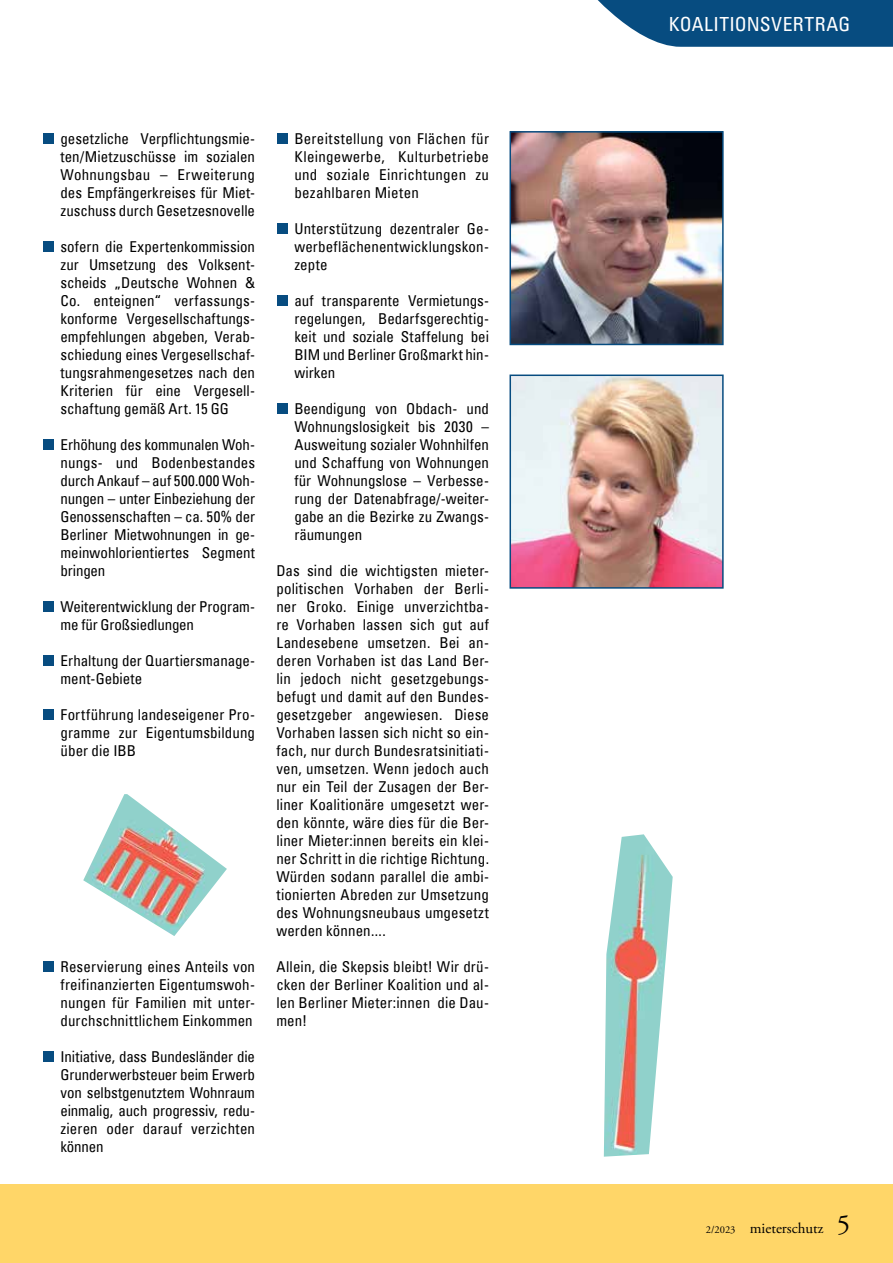
<style>
.page{position:relative;width:893px;height:1263px;background:#fff}
.page>*{position:absolute;margin:0;border:0;box-sizing:border-box;transform-origin:0 0}
.t1{font:condensed 19.5px "Univers";color:#fff}
.t2{font:condensed 15px/18px "Univers";letter-spacing:.005em;color:#000;text-align:justify}
.t3{font:condensed 15px/18px "Univers";letter-spacing:-.015em;color:#000}
.t4{font:15px "Adobe Garamond Pro";color:#000}
.s1{font-size:10.5px}
.s2{font-size:27px}
</style>
<div class="page">
<svg style="left:598px;top:0;width:295px;height:47px"></svg>
<div style="left:44px;top:133px;width:10px;height:11px;background:#074c80"></div>
<div style="left:44px;top:241px;width:10px;height:11px;background:#074c80"></div>
<div style="left:44px;top:439px;width:10px;height:11px;background:#074c80"></div>
<div style="left:44px;top:601px;width:10px;height:11px;background:#074c80"></div>
<div style="left:44px;top:655px;width:10px;height:11px;background:#074c80"></div>
<div style="left:44px;top:709px;width:10px;height:11px;background:#074c80"></div>
<img style="left:83px;top:794px;width:144px;height:142px">
<div style="left:44px;top:961px;width:10px;height:11px;background:#074c80"></div>
<div style="left:44px;top:1051px;width:10px;height:11px;background:#074c80"></div>
<div style="left:277px;top:133px;width:11px;height:11px;background:#074c80"></div>
<div style="left:277px;top:223px;width:11px;height:11px;background:#074c80"></div>
<div style="left:277px;top:295px;width:11px;height:11px;background:#074c80"></div>
<div style="left:277px;top:403px;width:11px;height:11px;background:#074c80"></div>
<img style="left:604px;top:834px;width:69px;height:323px">
<div style="left:0;top:1184px;width:893px;height:79px;background:#ffd668"></div>
<img style="left:512px;top:134px;width:209px;height:208px">
<div style="left:509px;top:131px;width:215px;height:214px;border:2px solid #074c80"></div>
<img style="left:512px;top:377px;width:209px;height:209px">
<div style="left:509px;top:374px;width:215px;height:215px;border:2px solid #074c80"></div>
<p class="t2" style="left:61px;top:129px;width:196px">gesetzliche Verpflichtungsmie&shy;ten/Mietzuschüsse im sozialen Wohnungsbau – Erweiterung des Empfängerkreises für Miet&shy;zuschuss durch Gesetzesnovelle</p>
<p class="t2" style="left:61px;top:237px;width:196px">sofern die Expertenkommission zur Umsetzung des Volksent&shy;scheids „Deutsche Wohnen &amp; Co. enteignen“ verfassungs&shy;konforme Vergesellschaftungs&shy;empfehlungen abgeben, Verab&shy;schiedung eines Vergesellschaf&shy;tungsrahmengesetzes nach den Kriterien für eine Vergesell&shy;schaftung gemäß Art. 15 GG</p>
<p class="t2" style="left:61px;top:435px;width:196px">Erhöhung des kommunalen Woh&shy;nungs- und Bodenbestandes durch Ankauf – auf 500.000 Woh&shy;nungen – unter Einbeziehung der Genossenschaften – ca. 50% der Berliner Mietwohnungen in ge&shy;meinwohlorientiertes Segment bringen</p>
<p class="t3" style="left:61px;top:597px;width:196px">Weiterentwicklung der Program&shy;me für Großsiedlungen</p>
<p class="t2" style="left:61px;top:651px;width:196px">Erhaltung der Quartiersmanage&shy;ment-Gebiete</p>
<p class="t2" style="left:61px;top:705px;width:196px">Fortführung landeseigener Pro&shy;gramme zur Eigentumsbildung über die IBB</p>
<p class="t2" style="left:61px;top:957px;width:196px">Reservierung eines Anteils von freifinanzierten Eigentumswoh&shy;nungen für Familien mit unter&shy;durchschnittlichem Einkommen</p>
<p class="t2" style="left:61px;top:1047px;width:196px">Initiative, dass Bundesländer die Grunderwerbsteuer beim Erwerb von selbstgenutztem Wohnraum einmalig, auch progressiv, redu&shy;zieren oder darauf verzichten können</p>
<p class="t2" style="left:294px;top:129px;width:196px">Bereitstellung von Flächen für Kleingewerbe, Kulturbetriebe und soziale Einrichtungen zu bezahlbaren Mieten</p>
<p class="t2" style="left:294px;top:219px;width:196px">Unterstützung dezentraler Ge&shy;werbeflächenentwicklungskon&shy;zepte</p>
<p class="t2" style="left:294px;top:291px;width:196px">auf transparente Vermietungs&shy;regelungen, Bedarfsgerechtig&shy;keit und soziale Staffelung bei BIM und Berliner Großmarkt hin&shy;wirken</p>
<p class="t2" style="left:294px;top:399px;width:196px">Beendigung von Obdach- und Wohnungslosigkeit bis 2030 – Ausweitung sozialer Wohnhilfen und Schaffung von Wohnungen für Wohnungslose – Verbesse&shy;rung der Datenabfrage/-weiter&shy;gabe an die Bezirke zu Zwangs&shy;räumungen</p>
<p class="t2" style="left:276px;top:561px;width:214px">Das sind die wichtigsten mieter&shy;politischen Vorhaben der Berli&shy;ner Groko. Einige unverzichtba&shy;re Vorhaben lassen sich gut auf Landesebene umsetzen. Bei an&shy;deren Vorhaben ist das Land Ber&shy;lin jedoch nicht gesetzgebungs&shy;befugt und damit auf den Bundes&shy;gesetzgeber angewiesen. Diese Vorhaben lassen sich nicht so ein&shy;fach, nur durch Bundesratsinitiati&shy;ven, umsetzen. Wenn jedoch auch nur ein Teil der Zusagen der Ber&shy;liner Koalitionäre umgesetzt wer&shy;den könnte, wäre dies für die Ber&shy;liner Mieter:innen bereits ein klei&shy;ner Schritt in die richtige Richtung.<br>Würden sodann parallel die ambi&shy;tionierten Abreden zur Umsetzung des Wohnungsneubaus umgesetzt werden können....</p>
<p class="t2" style="left:276px;top:957px;width:214px">Allein, die Skepsis bleibt! Wir drü&shy;cken der Berliner Koalition und al&shy;len Berliner Mieter:innen die Dau&shy;men!</p>
<h1 class="t1" style="left:669px;top:11px;width:23px">Koalitionsvertrag</h1>
<p class="t4" style="left:706px;top:1220px;width:146px"><span class="s1">2/2023</span> mieterschutz <span class="s2">5</span></p>
</div>
